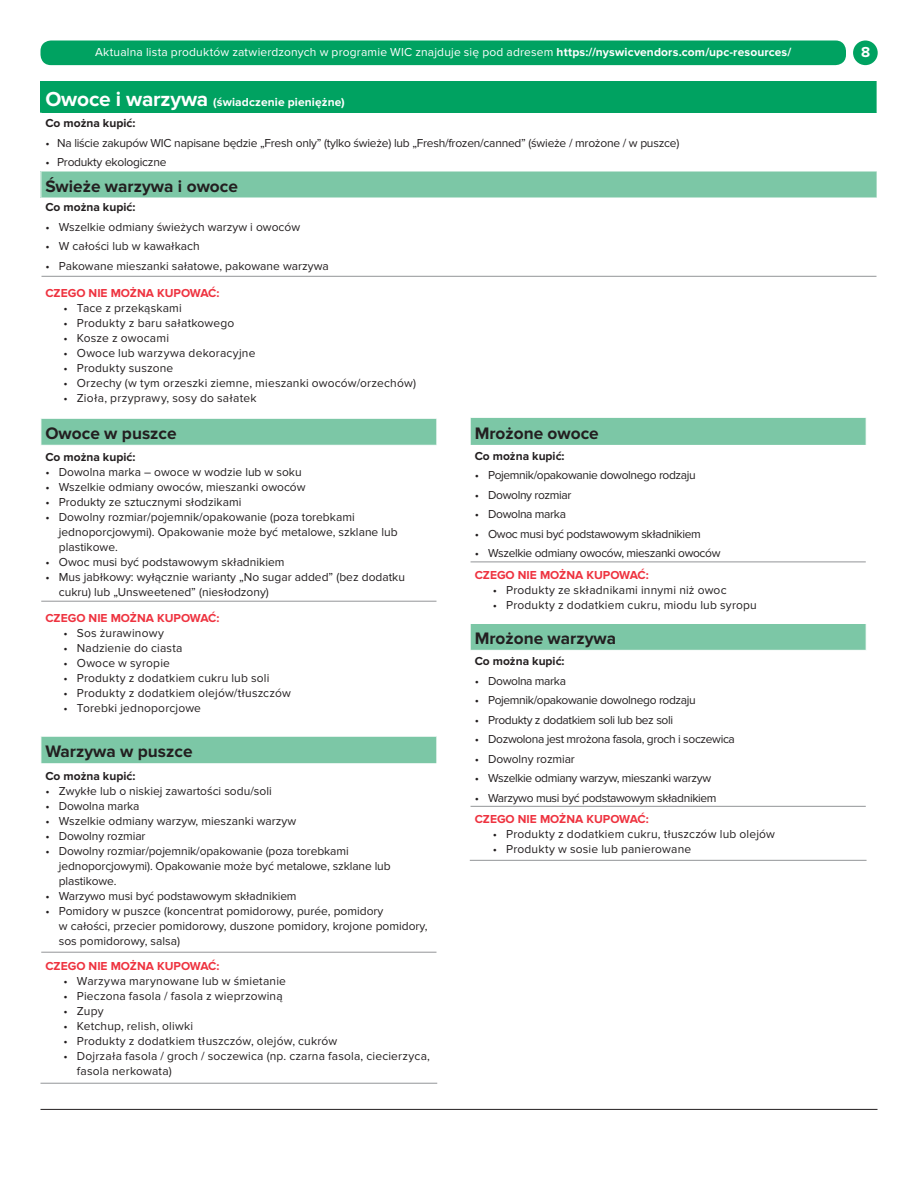
<style>
.page{position:relative;width:918px;height:1188px;background:#fff}
.page>*{position:absolute;margin:0;border:0;box-sizing:border-box;transform-origin:0 0}
.t1{font:700 17.25px "Proxima Nova";color:#231f20}
.t2{font:700 15px "Proxima Nova";color:#fff}
.bulleted{font:12px/15px "Proxima Nova";letter-spacing:-.01em;color:#231f20}
.bullet_2{font:12px/15px "Proxima Nova";letter-spacing:.015em;color:#231f20}
.bulleted-2{font:12px "Proxima Nova";letter-spacing:-.03em;color:#231f20}
.t3{font:12px "Proxima Nova";letter-spacing:.015em;color:#fff}
.bulleted-3{font:700 12px "Proxima Nova";color:#ee3340}
.t4{font:700 12px "Proxima Nova";color:#231f20}
.t5{font:700 12px "Proxima Nova";letter-spacing:.01em;color:#fff}
.s1{font-weight:700}
.s2{font-size:21px}
</style>
<div class="page">
<div style="left:40px;top:40px;width:806px;height:25px;background:#00a261;border-radius:10px"></div>
<div style="left:853px;top:40px;width:25px;height:25px;background:#00a261;border-radius:50%"></div>
<div style="left:41px;top:81px;width:836px;height:31px;background:#00a261"></div>
<div style="left:41px;top:171px;width:836px;height:27px;background:#7cc7a6"></div>
<hr style="left:41px;top:276px;width:836px;height:1px;background:#939598">
<hr style="left:40px;top:171px;width:837px;height:1px;background:#fff">
<svg style="left:40px;top:112px;width:1px;height:86px"></svg>
<svg style="left:41px;top:419px;width:395px;height:344px"></svg>
<div style="left:41px;top:723px;width:396px;height:13px;background:#fff"></div>
<hr style="left:40px;top:722px;width:396px;height:1px;background:#fff">
<hr style="left:40px;top:736px;width:396px;height:1px;background:#fff">
<hr style="left:40px;top:445px;width:397px;height:1px;background:#fff">
<svg style="left:436px;top:419px;width:1px;height:26px"></svg>
<svg style="left:436px;top:736px;width:1px;height:27px"></svg>
<hr style="left:41px;top:601px;width:395px;height:1px;background:#939598">
<hr style="left:41px;top:952px;width:395px;height:1px;background:#939598">
<hr style="left:40px;top:1083px;width:397px;height:1px;background:#939598">
<svg style="left:471px;top:418px;width:395px;height:232px"></svg>
<div style="left:470px;top:616px;width:396px;height:7px;background:#fff"></div>
<svg style="left:470px;top:418px;width:1px;height:144px"></svg>
<svg style="left:470px;top:624px;width:1px;height:26px"></svg>
<hr style="left:470px;top:623px;width:396px;height:1px;background:#fff">
<hr style="left:471px;top:562px;width:395px;height:1px;background:#939598">
<hr style="left:471px;top:806px;width:395px;height:1px;background:#939598">
<hr style="left:470px;top:860px;width:397px;height:1px;background:#939598">
<hr style="left:470px;top:464px;width:397px;height:1px;background:#fff">
<hr style="left:470px;top:484px;width:397px;height:1px;background:#fff">
<hr style="left:470px;top:503px;width:397px;height:1px;background:#fff">
<hr style="left:470px;top:523px;width:397px;height:1px;background:#fff">
<hr style="left:470px;top:542px;width:397px;height:1px;background:#fff">
<hr style="left:40px;top:1109px;width:838px;height:1px;background:#231f20">
<p class="t3" style="left:95px;top:45px;width:698px">Aktualna lista produktów zatwierdzonych w programie WIC znajduje się pod adresem <span class="s1">https://nyswicvendors.com/upc-resources/</span></p>
<p class="t2" style="left:861px;top:43px;width:11px">8</p>
<p class="t5" style="left:45px;top:95px;width:301px"><span class="s2">Owoce i warzywa</span> (świadczenie pieniężne)</p>
<p class="t4" style="left:45px;top:116px;width:91px">Co można kupić:</p>
<p class="bulleted" style="left:45px;top:135px;width:635px">• Na liście zakupów WIC napisane będzie „Fresh only” (tylko świeże) lub „Fresh/frozen/canned” (świeże / mrożone / w puszce)</p>
<p class="bulleted" style="left:45px;top:155px;width:123px">• Produkty ekologiczne</p>
<p class="t1" style="left:45px;top:176px;width:194px">Świeże warzywa i owoce</p>
<p class="t4" style="left:45px;top:200px;width:91px">Co można kupić:</p>
<p class="bulleted" style="left:45px;top:219px;width:256px">• Wszelkie odmiany świeżych warzyw i owoców</p>
<p class="bulleted" style="left:45px;top:239px;width:156px">• W całości lub w kawałkach</p>
<p class="bulleted" style="left:45px;top:258px;width:285px">• Pakowane mieszanki sałatowe, pakowane warzywa</p>
<p class="bulleted-3" style="left:45px;top:286px;width:176px">CZEGO NIE MOŻNA KUPOWAĆ:</p>
<p class="bullet_2" style="left:63px;top:301px;width:120px">• Tace z przekąskami</p>
<p class="bullet_2" style="left:63px;top:316px;width:173px">• Produkty z baru sałatkowego</p>
<p class="bullet_2" style="left:63px;top:331px;width:107px">• Kosze z owocami</p>
<p class="bullet_2" style="left:63px;top:346px;width:194px">• Owoce lub warzywa dekoracyjne</p>
<p class="bullet_2" style="left:63px;top:361px;width:111px">• Produkty suszone</p>
<p class="bullet_2" style="left:63px;top:376px;width:354px">• Orzechy (w tym orzeszki ziemne, mieszanki owoców/orzechów)</p>
<p class="bullet_2" style="left:63px;top:391px;width:195px">• Zioła, przyprawy, sosy do sałatek</p>
<p class="t1" style="left:45px;top:423px;width:133px">Owoce w puszce</p>
<p class="t4" style="left:45px;top:450px;width:91px">Co można kupić:</p>
<p class="bulleted" style="left:45px;top:464px;width:258px">• Dowolna marka – owoce w wodzie lub w soku</p>
<p class="bulleted" style="left:45px;top:479px;width:262px">• Wszelkie odmiany owoców, mieszanki owoców</p>
<p class="bulleted" style="left:45px;top:494px;width:198px">• Produkty ze sztucznymi słodzikami</p>
<p class="bulleted" style="left:59px;top:509px;width:340px;text-indent:-14px">• Dowolny rozmiar/pojemnik/opakowanie (poza torebkami jednoporcjowymi). Opakowanie może być metalowe, szklane lub plastikowe.</p>
<p class="bulleted" style="left:45px;top:554px;width:241px">• Owoc musi być podstawowym składnikiem</p>
<p class="bulleted" style="left:59px;top:569px;width:348px;text-indent:-14px">• Mus jabłkowy: wyłącznie warianty „No sugar added” (bez dodatku cukru) lub „Unsweetened” (niesłodzony)</p>
<p class="bulleted-3" style="left:45px;top:611px;width:176px">CZEGO NIE MOŻNA KUPOWAĆ:</p>
<p class="bullet_2" style="left:63px;top:626px;width:102px">• Sos żurawinowy</p>
<p class="bullet_2" style="left:63px;top:641px;width:121px">• Nadzienie do ciasta</p>
<p class="bullet_2" style="left:63px;top:656px;width:108px">• Owoce w syropie</p>
<p class="bullet_2" style="left:63px;top:671px;width:208px">• Produkty z dodatkiem cukru lub soli</p>
<p class="bullet_2" style="left:63px;top:686px;width:229px">• Produkty z dodatkiem olejów/tłuszczów</p>
<p class="bullet_2" style="left:63px;top:701px;width:139px">• Torebki jednoporcjowe</p>
<p class="t1" style="left:45px;top:741px;width:149px">Warzywa w puszce</p>
<p class="t4" style="left:45px;top:769px;width:91px">Co można kupić:</p>
<p class="bulleted" style="left:45px;top:784px;width:228px">• Zwykłe lub o niskiej zawartości sodu/soli</p>
<p class="bulleted" style="left:45px;top:799px;width:96px">• Dowolna marka</p>
<p class="bulleted" style="left:45px;top:814px;width:252px">• Wszelkie odmiany warzyw, mieszanki warzyw</p>
<p class="bulleted" style="left:45px;top:829px;width:102px">• Dowolny rozmiar</p>
<p class="bulleted" style="left:59px;top:844px;width:333px;text-indent:-14px">• Dowolny rozmiar/pojemnik/opakowanie (poza torebkami jednoporcjowymi). Opakowanie może być metalowe, szklane lub plastikowe.</p>
<p class="bulleted" style="left:45px;top:889px;width:253px">• Warzywo musi być podstawowym składnikiem</p>
<p class="bulleted" style="left:59px;top:904px;width:370px;text-indent:-14px">• Pomidory w puszce (koncentrat pomidorowy, purée, pomidory<br>w całości, przecier pomidorowy, duszone pomidory, krojone pomidory, sos pomidorowy, salsa)</p>
<p class="bulleted-3" style="left:45px;top:959px;width:176px">CZEGO NIE MOŻNA KUPOWAĆ:</p>
<p class="bullet_2" style="left:63px;top:974px;width:224px">• Warzywa marynowane lub w śmietanie</p>
<p class="bullet_2" style="left:63px;top:989px;width:221px">• Pieczona fasola / fasola z wieprzowiną</p>
<p class="bullet_2" style="left:63px;top:1004px;width:42px">• Zupy</p>
<p class="bullet_2" style="left:63px;top:1019px;width:131px">• Ketchup, relish, oliwki</p>
<p class="bullet_2" style="left:63px;top:1034px;width:276px">• Produkty z dodatkiem tłuszczów, olejów, cukrów</p>
<p class="bullet_2" style="left:77px;top:1049px;width:355px;text-indent:-14px">• Dojrzała fasola / groch / soczewica (np. czarna fasola, ciecierzyca, fasola nerkowata)</p>
<p class="t1" style="left:475px;top:423px;width:126px">Mrożone owoce</p>
<p class="t4" style="left:475px;top:449px;width:91px">Co można kupić:</p>
<p class="bulleted-2" style="left:475px;top:468px;width:223px">• Pojemnik/opakowanie dowolnego rodzaju</p>
<p class="bulleted-2" style="left:475px;top:488px;width:98px">• Dowolny rozmiar</p>
<p class="bulleted-2" style="left:475px;top:507px;width:93px">• Dowolna marka</p>
<p class="bulleted-2" style="left:475px;top:527px;width:228px">• Owoc musi być podstawowym składnikiem</p>
<p class="bulleted-2" style="left:475px;top:546px;width:247px">• Wszelkie odmiany owoców, mieszanki owoców</p>
<p class="bulleted-3" style="left:475px;top:568px;width:176px">CZEGO NIE MOŻNA KUPOWAĆ:</p>
<p class="bullet_2" style="left:493px;top:583px;width:235px">• Produkty ze składnikami innymi niż owoc</p>
<p class="bullet_2" style="left:493px;top:598px;width:266px">• Produkty z dodatkiem cukru, miodu lub syropu</p>
<p class="t1" style="left:475px;top:628px;width:143px">Mrożone warzywa</p>
<p class="t4" style="left:475px;top:654px;width:91px">Co można kupić:</p>
<p class="bulleted-2" style="left:475px;top:674px;width:93px">• Dowolna marka</p>
<p class="bulleted-2" style="left:475px;top:693px;width:223px">• Pojemnik/opakowanie dowolnego rodzaju</p>
<p class="bulleted-2" style="left:475px;top:713px;width:200px">• Produkty z dodatkiem soli lub bez soli</p>
<p class="bulleted-2" style="left:475px;top:732px;width:262px">• Dozwolona jest mrożona fasola, groch i soczewica</p>
<p class="bulleted" style="left:475px;top:751px;width:102px">• Dowolny rozmiar</p>
<p class="bulleted-2" style="left:475px;top:771px;width:238px">• Wszelkie odmiany warzyw, mieszanki warzyw</p>
<p class="bulleted-2" style="left:475px;top:791px;width:243px">• Warzywo musi być podstawowym składnikiem</p>
<p class="bulleted-3" style="left:475px;top:812px;width:176px">CZEGO NIE MOŻNA KUPOWAĆ:</p>
<p class="bullet_2" style="left:493px;top:827px;width:284px">• Produkty z dodatkiem cukru, tłuszczów lub olejów</p>
<p class="bullet_2" style="left:493px;top:842px;width:200px">• Produkty w sosie lub panierowane</p>
</div>
